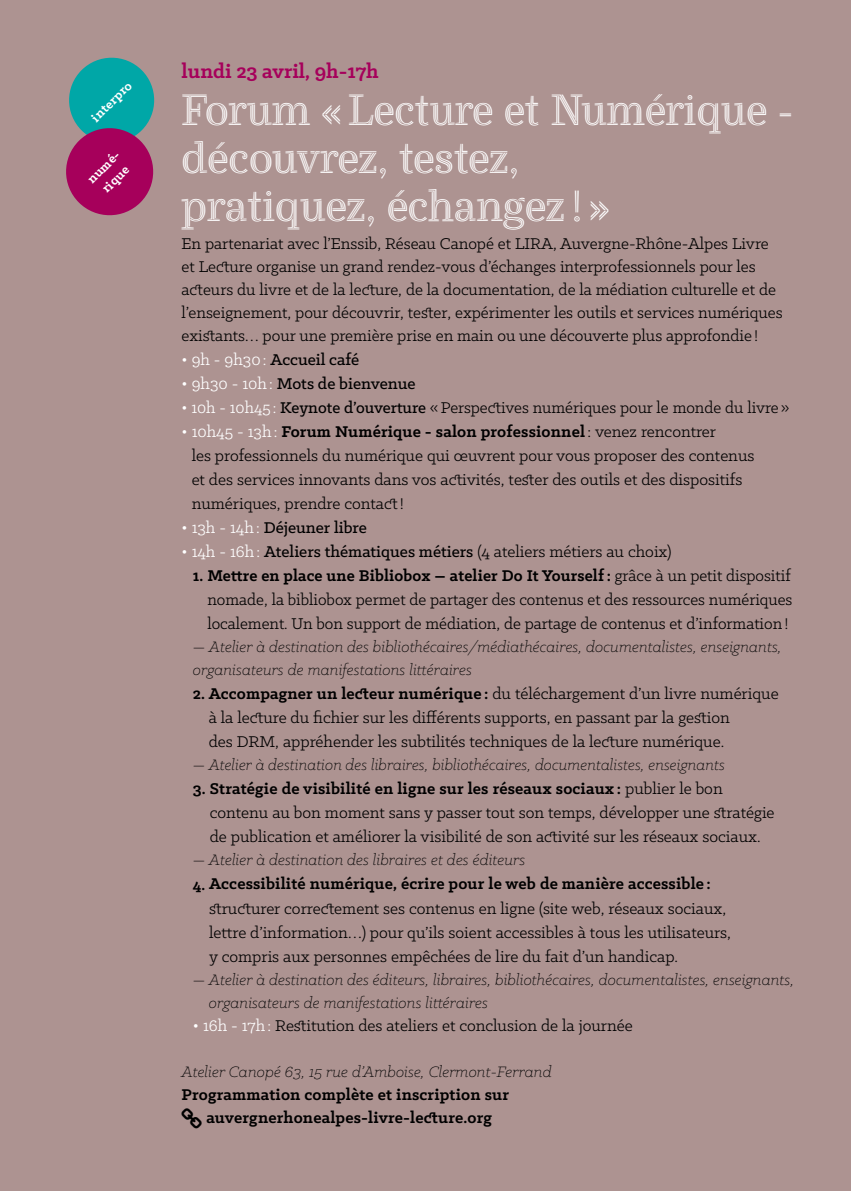
<style>
.page{position:relative;width:851px;height:1191px;background:#fff}
.page>*{position:absolute;margin:0;border:0;box-sizing:border-box;transform-origin:0 0}
.t1{font:44px/47.6px "Ryman";color:#fff}
.t2{font:700 22px "Klinic Slab";color:#a6005b}
.t3{font:17.6px/24px "Klinic Slab";color:#000}
.t4{font:500 17.6px "Klinic Slab";color:#000}
.t5{font:700 17.6px/23px "Klinic Slab";letter-spacing:.01em;color:#000;text-align:center}
.t6{font:italic 300 17px/23px "Klinic Slab";color:#000}
.t7{font:700 14px/16.8px "Klinic Slab";color:#fff}
.s1{font-weight:400;color:#fff}
.s2{color:#fff}
.s3{font-weight:500}
.s4{font-weight:700}
.s5{font-weight:400}
.s6{font-weight:700;font-size:17px}
</style>
<div class="page">
<div style="left:0;top:0;width:850px;height:1191px;background:#ad9391"></div>
<svg style="left:66px;top:57px;width:89px;height:159px"></svg>
<p class="t7" style="left:87px;top:113px;width:53px;rotate:-45deg">interpro</p>
<p class="t7" style="left:83px;top:175px;width:44px;rotate:-45deg">numé&shy;rique</p>
<p class="t2" style="left:181px;top:56px;width:199px">lundi 23 avril, 9h-17h</p>
<h1 class="t1" style="left:181px;top:87px;width:613px">Forum «Lecture et Numérique - découvrez, testez,<br>pratiquez, échangez ! »</h1>
<p class="t3" style="left:181px;top:232px;width:602px;line-height:23px">En partenariat avec l’Enssib, Réseau Canopé et LIRA, Auvergne-Rhône-Alpes Livre et Lecture organise un grand rendez-vous d’échanges interprofessionnels pour les acteurs du livre et de la lecture, de la documentation, de la médiation culturelle et de l’enseignement, pour découvrir, tester, expérimenter les outils et services numériques existants… pour une première prise en main ou une découverte plus approfondie !</p>
<p class="t4" style="left:181px;top:348px;width:179px"><span class="s1">• 9h - 9h30:</span> Accueil café</p>
<p class="t4" style="left:181px;top:372px;width:235px"><span class="s1">• 9h30 - 10h:</span> Mots de bienvenue</p>
<p class="t3" style="left:181px;top:395px;width:609px"><span class="s2">• 10h - 10h45 :</span> <span class="s3">Keynote d’ouverture</span> «Perspectives numériques pour le monde du livre»</p>
<p class="t3" style="left:192px;top:419px;width:564px;text-indent:-10px"><span class="s2">• 10h45 - 13h:</span> <span class="s4">Forum Numérique - salon professionnel</span> : venez rencontrer<br>les professionnels du numérique qui œuvrent pour vous proposer des contenus et des services innovants dans vos activités, tester des outils et des dispositifs numériques, prendre contact!</p>
<p class="t4" style="left:181px;top:516px;width:187px"><span class="s1">• 13h - 14h:</span> Déjeuner libre</p>
<p class="t4" style="left:181px;top:540px;width:491px"><span class="s1">• 14h - 16h:</span> Ateliers thématiques métiers <span class="s5">(4 ateliers métiers au choix)</span></p>
<p class="t3" style="left:207px;top:563px;width:586px;text-align:justify;text-indent:-14px"><span class="s4">1. Mettre en place une Bibliobox – atelier Do It Yourself:</span> grâce à un petit dispositif nomade, la bibliobox permet de partager des contenus et des ressources numériques localement. Un bon support de médiation, de partage de contenus et d’information!</p>
<p class="t6" style="left:193px;top:635px;width:590px">— Atelier à destination des bibliothécaires/médiathécaires, documentalistes, enseignants, organisateurs de manifestations littéraires</p>
<p class="t3" style="left:209px;top:681px;width:571px;text-indent:-16px"><span class="s4">2. Accompagner un lecteur numérique :</span> du téléchargement d’un livre numérique à la lecture du fichier sur les différents supports, en passant par la gestion<br>des DRM, appréhender les subtilités techniques de la lecture numérique.</p>
<p class="t6" style="left:193px;top:753px;width:533px">— Atelier à destination des libraires, bibliothécaires, documentalistes, enseignants</p>
<p class="t3" style="left:210px;top:776px;width:566px;text-indent:-17px"><span class="s4">3. Stratégie de visibilité en ligne sur les réseaux sociaux :</span> publier le bon contenu au bon moment sans y passer tout son temps, développer une stratégie de publication et améliorer la visibilité de son activité sur les réseaux sociaux.</p>
<p class="t6" style="left:193px;top:848px;width:334px">— Atelier à destination des libraires et des éditeurs</p>
<p class="t3" style="left:209px;top:871px;width:523px;text-indent:-16px"><span class="s6">4.</span> <span class="s4">Accessibilité numérique, écrire pour le web de manière accessible : </span>structurer correctement ses contenus en ligne (site web, réseaux sociaux, lettre d’information…) pour qu’ils soient accessibles à tous les utilisateurs, y compris aux personnes empêchées de lire du fait d’un handicap.</p>
<p class="t6" style="left:209px;top:967px;width:586px;text-indent:-16px">— Atelier à destination des éditeurs, libraires, bibliothécaires, documentalistes, enseignants, organisateurs de manifestations littéraires</p>
<p class="t3" style="left:193px;top:1012px;width:441px"><span class="s2">• 16h - 17h:</span> Restitution des ateliers et conclusion de la journée</p>
<p class="t6" style="left:181px;top:1059px;width:371px">Atelier Canopé 63, 15 rue d’Amboise, Clermont-Ferrand</p>
<p class="t5" style="left:181px;top:1082px;width:329px">Programmation complète et inscription sur auvergnerhonealpes-livre-lecture.org</p>
</div>
